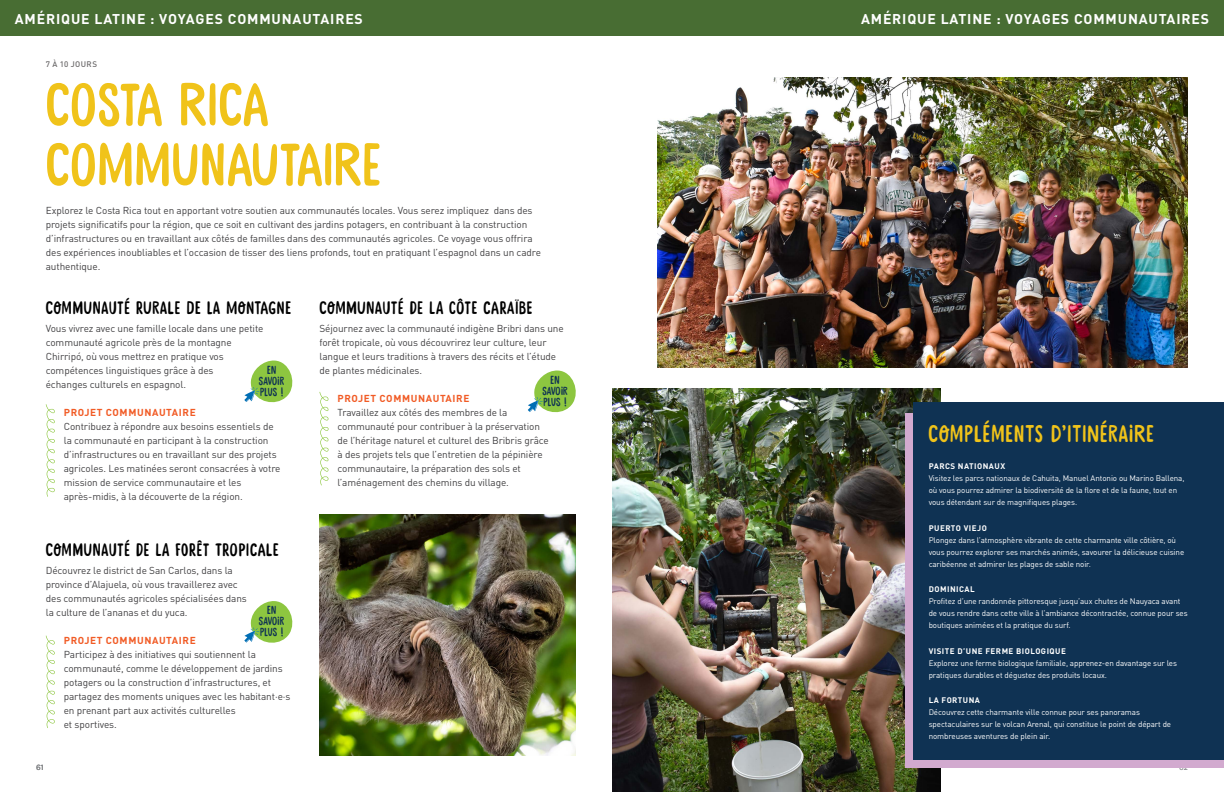
<style>
.page{position:relative;width:1224px;height:792px;background:#fff}
.page>*{position:absolute;margin:0;border:0;box-sizing:border-box;transform-origin:0 0}
.t1{font:60px/60px "Stick A Round";letter-spacing:.02em;color:#f0c31a}
.t2{font:24px "Stick A Round";letter-spacing:.05em;color:#f0c31a}
.t3{font:18px "Stick A Round";letter-spacing:.05em;color:#000}
.t4{font:700 14px "DIN Pro";letter-spacing:.06em;color:#fff}
.t5{font:11.6px/11.1px "Stick A Round";letter-spacing:.025em;color:#0f3253}
.t6{font:10px/14px "DIN Pro";letter-spacing:-.01em;color:#414042}
.t7{font:700 10px "DIN Pro";letter-spacing:.06em;color:#f15b25}
.t8{font:9px "National";color:#808285}
.t9{font:8px/12px "DIN Pro";letter-spacing:-.01em;color:#fff}
.t10{font:700 8px "DIN Pro";letter-spacing:.06em;color:#fff}
.t11{font:500 8px "DIN Pro";letter-spacing:.055em;color:#6b696a}
</style>
<div class="page">
<img style="left:658px;top:77px;width:530px;height:291px">
<div style="left:0;top:0;width:612px;height:36px;background:#486d33"></div>
<div style="left:580px;top:0;width:644px;height:36px;background:#486d33"></div>
<img style="left:320px;top:514px;width:256px;height:242px">
<img style="left:612px;top:388px;width:328px;height:404px">
<svg style="left:46px;top:404px;width:9px;height:93px"></svg>
<svg style="left:46px;top:636px;width:9px;height:92px"></svg>
<div style="left:906px;top:413px;width:318px;height:354px;background:#d2aacf"></div>
<div style="left:913px;top:402px;width:311px;height:358px;background:#0f3253"></div>
<svg style="left:320px;top:392px;width:9px;height:94px"></svg>
<svg style="left:244px;top:360px;width:49px;height:43px"></svg>
<svg style="left:244px;top:601px;width:49px;height:42px"></svg>
<svg style="left:528px;top:370px;width:48px;height:43px"></svg>
<h3 class="t4" style="left:15px;top:8px;width:350px">AMÉRIQUE LATINE : VOYAGES COMMUNAUTAIRES</h3>
<h3 class="t4" style="left:861px;top:8px;width:350px">AMÉRIQUE LATINE : VOYAGES COMMUNAUTAIRES</h3>
<p class="t11" style="left:46px;top:58px;width:53px">7 À 10 JOURS</p>
<h1 class="t1" style="left:46px;top:78px;width:336px">COSTA RICA<br>COMMUNAUTAIRE</h1>
<p class="t6" style="left:46px;top:203px;width:497px">Explorez le Costa Rica tout en apportant votre soutien aux communautés locales. Vous serez impliquez dans des projets significatifs pour la région, que ce soit en cultivant des jardins potagers, en contribuant à la construction d’infrastructures ou en travaillant aux côtés de familles dans des communautés agricoles. Ce voyage vous offrira des expériences inoubliables et l’occasion de tisser des liens profonds, tout en pratiquant l’espagnol dans un cadre authentique.</p>
<h3 class="t3" style="left:46px;top:297px;width:246px">COMMUNAUTÉ RURALE DE LA MONTAGNE</h3>
<p class="t6" style="left:46px;top:321px;width:219px">Vous vivrez avec une famille locale dans une petite communauté agricole près de la montagne Chirripó, où vous mettrez en pratique vos compétences linguistiques grâce à des<br>échanges culturels en espagnol.</p>
<p class="t7" style="left:64px;top:404px;width:133px">PROJET COMMUNAUTAIRE</p>
<p class="t6" style="left:64px;top:418px;width:218px">Contribuez à répondre aux besoins essentiels de la communauté en participant à la construction d’infrastructures ou en travaillant sur des projets agricoles. Les matinées seront consacrées à votre mission de service communautaire et les après-midis, à la découverte de la région.</p>
<h3 class="t3" style="left:46px;top:539px;width:235px">COMMUNAUTÉ DE LA FORÊT TROPICALE</h3>
<p class="t6" style="left:46px;top:563px;width:203px">Découvrez le district de San Carlos, dans la province d’Alajuela, où vous travaillerez avec des communautés agricoles spécialisées dans la culture de l’ananas et du yuca.</p>
<p class="t7" style="left:64px;top:632px;width:133px">PROJET COMMUNAUTAIRE</p>
<p class="t6" style="left:64px;top:646px;width:228px">Participez à des initiatives qui soutiennent la communauté, comme le développement de jardins potagers ou la construction d’infrastructures, et partagez des moments uniques avec les habitant·e·s en prenant part aux activités culturelles<br>et sportives.</p>
<h3 class="t3" style="left:320px;top:297px;width:214px">COMMUNAUTÉ DE LA CÔTE CARAÏBE</h3>
<p class="t6" style="left:320px;top:321px;width:246px">Séjournez avec la communauté indigène Bribri dans une forêt tropicale, où vous découvrirez leur culture, leur langue et leurs traditions à travers des récits et l’étude de plantes médicinales.</p>
<p class="t7" style="left:338px;top:390px;width:133px">PROJET COMMUNAUTAIRE</p>
<p class="t6" style="left:338px;top:404px;width:213px">Travaillez aux côtés des membres de la communauté pour contribuer à la préservation de l’héritage naturel et culturel des Bribris grâce à des projets tels que l’entretien de la pépinière communautaire, la préparation des sols et l’aménagement des chemins du village.</p>
<p class="t5" style="left:259px;top:365px;width:26px;text-indent:8px">EN<br>SAVOIR<br>PLUS</p>
<p class="t5" style="left:542px;top:375px;width:26px;text-indent:8px">EN<br>SAVOIR<br>PLUS</p>
<p class="t5" style="left:281px;top:387px;width:4px">!</p>
<p class="t5" style="left:564px;top:397px;width:4px">!</p>
<p class="t5" style="left:259px;top:605px;width:26px;text-indent:8px">EN<br>SAVOIR<br>PLUS</p>
<p class="t5" style="left:281px;top:627px;width:4px">!</p>
<h2 class="t2" style="left:929px;top:420px;width:227px">COMPLÉMENTS D’ITINÉRAIRE</h2>
<p class="t10" style="left:929px;top:460px;width:78px">PARCS NATIONAUX</p>
<p class="t9" style="left:929px;top:472px;width:257px">Visitez les parcs nationaux de Cahuita, Manuel Antonio ou Marino Ballena, où vous pourrez admirer la biodiversité de la flore et de la faune, tout en vous détendant sur de magnifiques plages.</p>
<p class="t10" style="left:929px;top:522px;width:60px">PUERTO VIEJO</p>
<p class="t9" style="left:929px;top:533px;width:257px">Plongez dans l’atmosphère vibrante de cette charmante ville côtière, où vous pourrez explorer ses marchés animés, savourer la délicieuse cuisine caribéenne et admirer les plages de sable noir.</p>
<p class="t10" style="left:929px;top:583px;width:47px">DOMINICAL</p>
<p class="t9" style="left:929px;top:595px;width:261px">Profitez d’une randonnée pittoresque jusqu’aux chutes de Nauyaca avant de vous rendre dans cette ville à l’ambiance décontractée, connue pour ses boutiques animées et la pratique du surf.</p>
<p class="t10" style="left:929px;top:645px;width:139px">VISITE D’UNE FERME BIOLOGIQUE</p>
<p class="t9" style="left:929px;top:656px;width:250px">Explorez une ferme biologique familiale, apprenez-en davantage sur les pratiques durables et dégustez des produits locaux.</p>
<p class="t10" style="left:929px;top:694px;width:53px">LA FORTUNA</p>
<p class="t9" style="left:929px;top:706px;width:244px">Découvrez cette charmante ville connue pour ses panoramas spectaculaires sur le volcan Arenal, qui constitue le point de départ de nombreuses aventures de plein air.</p>
<p class="t8" style="left:36px;top:761px;width:9px">61</p>
<p class="t8" style="left:1179px;top:761px;width:10px">62</p>
</div>
